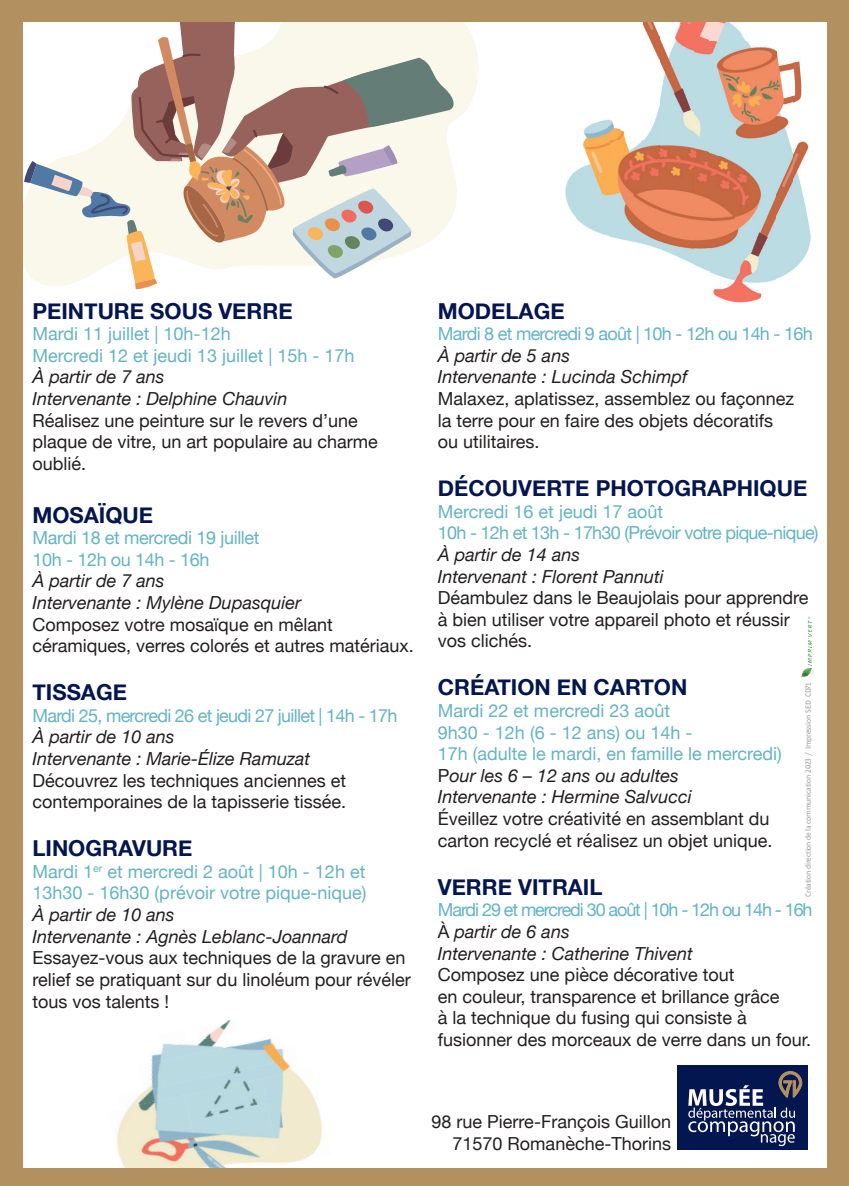
<style>
.page{position:relative;width:849px;height:1186px;background:#fff}
.page>*{position:absolute;margin:0;border:0;box-sizing:border-box;transform-origin:0 0}
.t1{font:700 22px "Helvetica Neue";color:#031650}
.t2{font:18px/21.6px "Helvetica Neue";color:#231f20}
.t3{font:italic 18px/21.6px "Helvetica Neue";color:#231f20}
.t4{font:18px/21.6px "Helvetica Neue";color:#64b4c3}
.t5{font:18px/21.6px "Helvetica Neue";letter-spacing:-.04em;color:#64b4c3}
.t6{font:18px/21.6px "Helvetica Neue";letter-spacing:-.02em;color:#64b4c3}
.t7{font:16px "Helvetica Neue";color:#231f20}
.t8{font:8px "Bulo";letter-spacing:-.02em;color:#939598}
.s1{color:#231f20}
.s2{font-style:italic;color:#231f20}
.s3{font-style:normal;color:#64b4c3}
.s4{font-style:normal}
</style>
<div class="page">
<svg style="left:23px;top:21px;width:465px;height:244px"></svg>
<svg style="left:24px;top:21px;width:432px;height:268px"></svg>
<img style="left:709px;top:41px;width:67px;height:262px">
<img style="left:692px;top:21px;width:17px;height:250px">
<img style="left:776px;top:50px;width:17px;height:229px">
<img style="left:659px;top:24px;width:33px;height:240px">
<img style="left:792px;top:139px;width:17px;height:131px">
<img style="left:609px;top:139px;width:50px;height:110px">
<img style="left:575px;top:123px;width:34px;height:113px">
<img style="left:565px;top:172px;width:10px;height:44px">
<img style="left:608px;top:119px;width:17px;height:20px">
<img style="left:645px;top:108px;width:14px;height:31px">
<img style="left:596px;top:119px;width:13px;height:4px">
<img style="left:792px;top:57px;width:10px;height:49px">
<img style="left:642px;top:21px;width:17px;height:38px">
<img style="left:709px;top:21px;width:34px;height:20px">
<img style="left:742px;top:24px;width:4px;height:17px">
<img style="left:625px;top:21px;width:17px;height:1px">
<img style="left:675px;top:21px;width:17px;height:3px">
<div style="left:827px;top:2px;width:21px;height:1184px;background:#b3905f"></div>
<div style="left:0;top:2px;width:23px;height:1184px;background:#b3905f"></div>
<div style="left:0;top:0;width:848px;height:21px;background:#b3905f"></div>
<img style="left:117px;top:1109px;width:67px;height:59px">
<img style="left:128px;top:1061px;width:163px;height:48px">
<img style="left:138px;top:1038px;width:146px;height:53px">
<img style="left:148px;top:1038px;width:80px;height:25px">
<img style="left:158px;top:1038px;width:29px;height:10px">
<img style="left:184px;top:1078px;width:77px;height:90px">
<img style="left:200px;top:1142px;width:114px;height:26px">
<img style="left:197px;top:1020px;width:41px;height:20px">
<img style="left:261px;top:1067px;width:61px;height:86px">
<img style="left:281px;top:1045px;width:4px;height:16px">
<div style="left:0;top:1168px;width:848px;height:18px;background:#b3905f"></div>
<div style="left:677px;top:1065px;width:130px;height:85px;background:#031650"></div>
<svg style="left:688px;top:1071px;width:114px;height:75px"></svg>
<img style="left:801px;top:617px;width:13px;height:60px">
<p class="t1" style="left:32px;top:293px;width:261px">PEINTURE SOUS VERRE</p>
<p class="t4" style="left:32px;top:324px;width:323px">Mardi 11 juillet | 10h-12h<br>Mercredi 12 et jeudi 13 juillet | 15h - 17h</p>
<p class="t3" style="left:32px;top:367px;width:256px">À partir de 7 ans<br>Intervenante : Delphine Chauvin</p>
<p class="t2" style="left:32px;top:410px;width:347px">Réalisez une peinture sur le revers d’une plaque de vitre, un art populaire au charme oublié.</p>
<p class="t1" style="left:32px;top:497px;width:122px">MOSAÏQUE</p>
<p class="t6" style="left:32px;top:528px;width:228px">Mardi 18 et mercredi 19 juillet<br>10h - 12h ou 14h - 16h</p>
<p class="t3" style="left:32px;top:571px;width:270px">À partir de 7 ans<br>Intervenante : Mylène Dupasquier</p>
<p class="t2" style="left:32px;top:614px;width:383px">Composez votre mosaïque en mêlant céramiques, verres colorés et autres matériaux.</p>
<p class="t1" style="left:32px;top:675px;width:96px">TISSAGE</p>
<p class="t5" style="left:32px;top:705px;width:366px">Mardi 25, mercredi 26 et jeudi 27 juillet | 14h - 17h</p>
<p class="t3" style="left:32px;top:727px;width:279px">À partir de 10 ans<br>Intervenante : Marie-Élize Ramuzat</p>
<p class="t2" style="left:32px;top:770px;width:315px">Découvrez les techniques anciennes et contemporaines de la tapisserie tissée.</p>
<p class="t1" style="left:32px;top:831px;width:161px">LINOGRAVURE</p>
<p class="t4" style="left:32px;top:861px;width:335px">Mardi 1<sup>er</sup> et mercredi 2 août | 10h - 12h et<br>13h30 - 16h30 (prévoir votre pique-nique)</p>
<p class="t3" style="left:32px;top:905px;width:316px">À partir de 10 ans<br>Intervenante : Agnès Leblanc-Joannard</p>
<p class="t2" style="left:32px;top:948px;width:380px">Essayez-vous aux techniques de la gravure en relief se pratiquant sur du linoléum pour révéler tous vos talents !</p>
<p class="t1" style="left:437px;top:293px;width:128px">MODELAGE</p>
<p class="t5" style="left:437px;top:324px;width:376px">Mardi 8 et mercredi 9 août | 10h - 12h ou 14h - 16h</p>
<p class="t3" style="left:437px;top:345px;width:251px">À partir de 5 ans<br>Intervenante : Lucinda Schimpf</p>
<p class="t2" style="left:437px;top:389px;width:357px">Malaxez, aplatissez, assemblez ou façonnez la terre pour en faire des objets décoratifs ou utilitaires.</p>
<p class="t1" style="left:437px;top:471px;width:371px">DÉCOUVERTE PHOTOGRAPHIQUE</p>
<p class="t5" style="left:437px;top:501px;width:382px">Mercredi 16 et jeudi 17 août<br>10h - 12h et 13h - 17h30 (Prévoir votre pique-nique)</p>
<p class="t3" style="left:437px;top:545px;width:227px">À partir de 14 ans<br>Intervenant : Florent Pannuti</p>
<p class="t2" style="left:437px;top:588px;width:372px">Déambulez dans le Beaujolais pour apprendre à bien utiliser votre appareil photo et réussir vos clichés.</p>
<p class="t1" style="left:437px;top:670px;width:251px">CRÉATION EN CARTON</p>
<p class="t4" style="left:437px;top:701px;width:345px">Mardi 22 et mercredi 23 août<br>9h30 - 12h (6 - 12 ans) ou 14h -<br>17h (adulte le mardi, en famille le mercredi)<br><span class="s1">P</span><span class="s2">our les 6 – 12 ans ou adultes<br>Intervenante : Hermine Salvucci</span></p>
<p class="t2" style="left:437px;top:809px;width:336px">Éveillez votre créativité en assemblant du carton recyclé et réalisez un objet unique.</p>
<p class="t1" style="left:437px;top:869px;width:166px">VERRE VITRAIL</p>
<p class="t3" style="left:437px;top:900px;width:376px"><span class="s3">Mardi 29 et mercredi 30 août | 10h - 12h ou 14h - 16h<br></span><span class="s4">À</span> partir de 6 ans<br>Intervenante : Catherine Thivent</p>
<p class="t2" style="left:437px;top:965px;width:375px">Composez une pièce décorative tout<br>en couleur, transparence et brillance grâce<br>à la technique du fusing qui consiste à fusionner des morceaux de verre dans un four.</p>
<p class="t8" style="left:803px;top:897px;width:216px;rotate:-90deg">Création direction de la communication 2023 / Impression SED CD71</p>
<p class="t2" style="left:431px;top:1112px;width:241px;text-align:right">98 rue Pierre-François Guillon<br>71570 Romanèche-Thorins</p>
<p class="t7" style="left:402px;top:1130px;width:309px">Musée de préhistoire | Chemin de la Roche</p>
</div>
